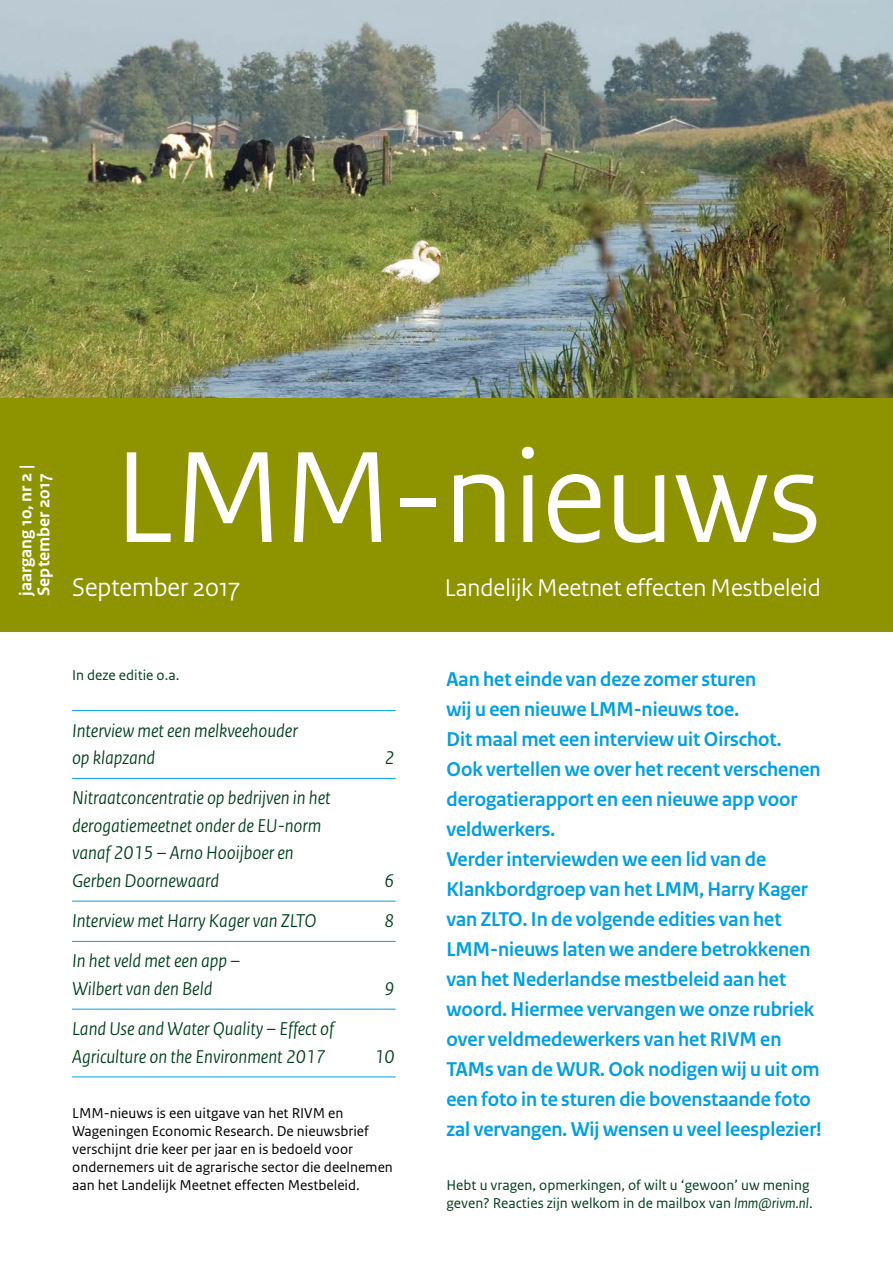
<style>
.page{position:relative;width:893px;height:1263px;background:#fff}
.page>*{position:absolute;margin:0;border:0;box-sizing:border-box;transform-origin:0 0}
._01_RO_Titel{font:136.5px "Rijksoverheid Sans Heading";color:#fff}
._03_RO_Kop{font:27px "Rijksoverheid Sans Heading";color:#fff}
._03_RO_Kop-2{font:25.5px "Rijksoverheid Sans Heading";color:#fff}
.t1{font:700 21px/30px "Rijksoverheid Sans Heading";color:#009fe3}
.inhoud{font:italic 19.5px/27.5px "Rijksoverheid Sans Heading";color:#00401c}
._07_RO_Tussenkop_San{font:700 18px/18px "Rijksoverheid Sans Text";color:#fff}
._10_RO_Broodtekst_Sa{font:15px/18px "Rijksoverheid Sans Text";color:#000}
._10_RO_Broodtekst_Sa-2{font:15px/18px "Rijksoverheid Sans Text";color:#00401c}
.s1{font-style:italic}
</style>
<div class="page">
<img style="left:0;top:0;width:893px;height:398px">
<div style="left:0;top:398px;width:893px;height:233px;background:#8e9300"></div>
<hr style="left:72px;top:710px;width:324px;height:1px;background:#009fe3">
<hr style="left:72px;top:778px;width:324px;height:1px;background:#009fe3">
<hr style="left:72px;top:901px;width:324px;height:1px;background:#009fe3">
<hr style="left:72px;top:941px;width:324px;height:1px;background:#009fe3">
<hr style="left:72px;top:1009px;width:324px;height:1px;background:#009fe3">
<hr style="left:72px;top:1076px;width:324px;height:1px;background:#009fe3">
<p class="_07_RO_Tussenkop_San" style="left:17px;top:596px;width:133px;rotate:-90deg">jaargang 10, nr 2 |<br>September 2017</p>
<h1 class="_01_RO_Titel" style="left:114px;top:418px;width:708px">LMM-nieuws</h1>
<h2 class="_03_RO_Kop" style="left:72px;top:571px;width:169px">September 2017</h2>
<h2 class="_03_RO_Kop-2" style="left:445px;top:573px;width:377px">Landelijk Meetnet effecten Mestbeleid</h2>
<p class="_10_RO_Broodtekst_Sa-2" style="left:72px;top:666px;width:109px">In deze editie o.a.</p>
<p class="inhoud" style="left:72px;top:717px;width:227px">Interview met een melkveehouder op klapzand</p>
<p class="inhoud" style="left:72px;top:785px;width:260px">Nitraatconcentratie op bedrijven in het derogatiemeetnet onder de EU-norm vanaf 2015 – Arno Hooijboer en<br>Gerben Doornewaard</p>
<p class="inhoud" style="left:385px;top:744px;width:12px">2</p>
<p class="inhoud" style="left:385px;top:867px;width:12px">6</p>
<p class="inhoud" style="left:72px;top:907px;width:246px">Interview met Harry Kager van ZLTO</p>
<p class="inhoud" style="left:385px;top:907px;width:12px">8</p>
<p class="inhoud" style="left:72px;top:948px;width:170px">In het veld met een app –<br>Wilbert van den Beld</p>
<p class="inhoud" style="left:385px;top:975px;width:12px">9</p>
<p class="inhoud" style="left:72px;top:1015px;width:263px">Land Use and Water Quality – Effect of<br>Agriculture on the Environment 2017</p>
<p class="inhoud" style="left:375px;top:1043px;width:22px">10</p>
<p class="_10_RO_Broodtekst_Sa" style="left:72px;top:1104px;width:322px">LMM-nieuws is een uitgave van het RIVM en Wageningen Economic Research. De nieuwsbrief verschijnt drie keer per jaar en is bedoeld voor ondernemers uit de agrarische sector die deelnemen aan het Landelijk Meetnet effecten Mestbeleid.</p>
<h4 class="t1" style="left:446px;top:664px;width:377px">Aan het einde van deze zomer sturen<br>wij u een nieuwe LMM-nieuws toe.<br>Dit maal met een interview uit Oirschot.<br>Ook vertellen we over het recent verschenen derogatierapport en een nieuwe app voor veldwerkers.<br>Verder interviewden we een lid van de Klankbordgroep van het LMM, Harry Kager van ZLTO. In de volgende edities van het LMM-nieuws laten we andere betrokkenen van het Nederlandse mestbeleid aan het woord. Hiermee vervangen we onze rubriek over veldmedewerkers van het RIVM en TAMs van de WUR. Ook nodigen wij u uit om een foto in te sturen die bovenstaande foto zal vervangen. Wij wensen u veel leesplezier!</h4>
<p class="_10_RO_Broodtekst_Sa-2" style="left:446px;top:1176px;width:368px">Hebt u vragen, opmerkingen, of wilt u ‘gewoon’ uw mening geven? Reacties zijn welkom in de mailbox van <span class="s1">lmm@rivm.nl</span>.</p>
</div>
